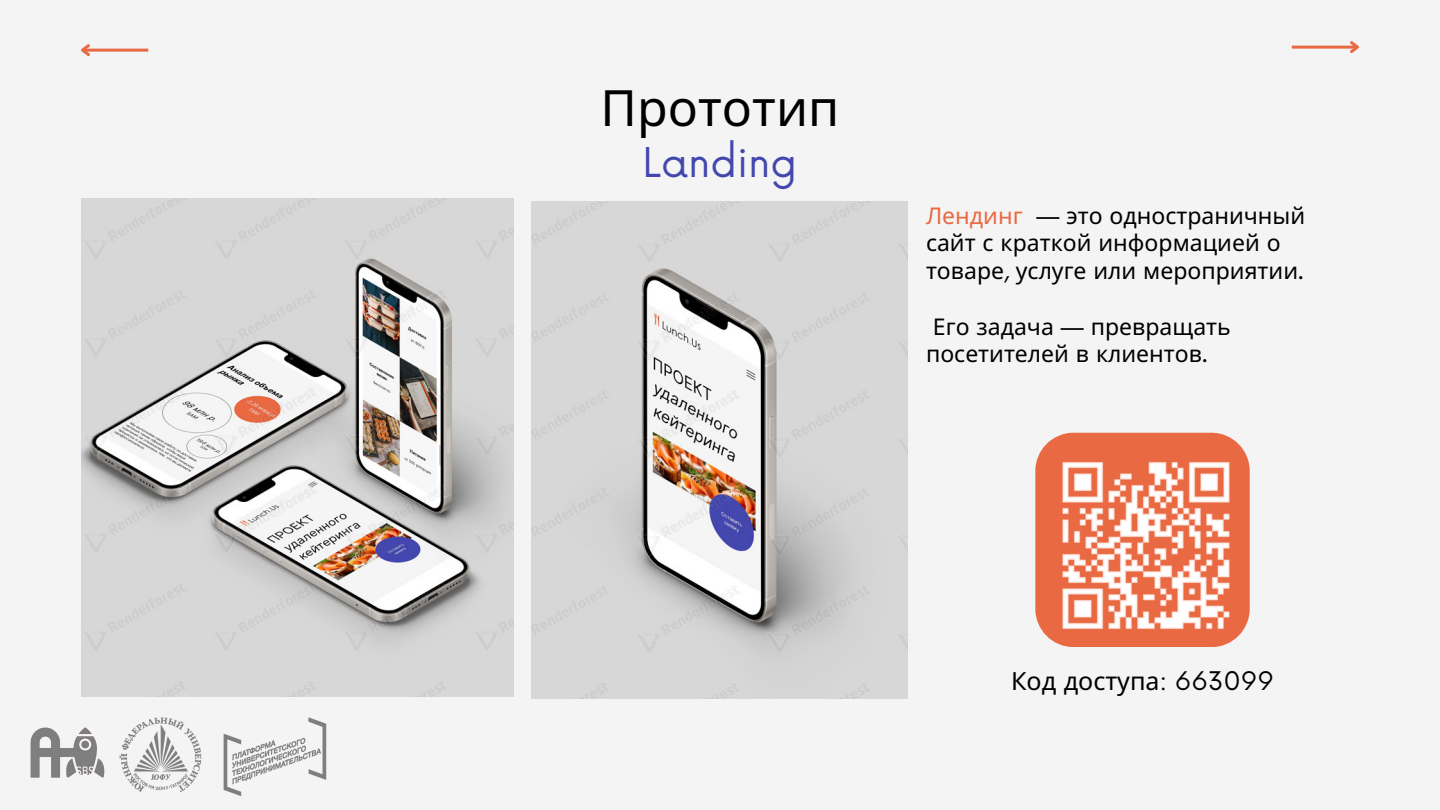
<style>
.page{position:relative;width:1440px;height:810px;background:#f4f4f4}
.page>*{position:absolute;margin:0;border:0;box-sizing:border-box;transform-origin:0 0}
.t1{font:50px "Noto Sans";color:#000}
.t2{font:40px "Now";color:#4447ae}
.t3{font:25px "Noto Sans";color:#000}
.t4{font:23px/27.8px "Noto Sans";color:#000}
.s1{color:#e96942}
.s2{font-family:"Now"}
</style>
<div class="page">
<hr style="left:1292px;top:46px;width:65px;height:3px;background:#e96942">
<svg style="left:1347px;top:41px;width:12px;height:12px"></svg>
<hr style="left:82px;top:49px;width:66px;height:3px;background:#e96942">
<svg style="left:81px;top:44px;width:12px;height:12px"></svg>
<img style="left:30px;top:727px;width:75px;height:51px">
<img style="left:111px;top:696px;width:103px;height:97px">
<img style="left:223px;top:717px;width:104px;height:79px">
<img style="left:1035px;top:432px;width:215px;height:215px">
<img style="left:81px;top:199px;width:433px;height:497px">
<img style="left:532px;top:201px;width:376px;height:497px">
<p class="t1" style="left:601px;top:73px;width:240px">Прототип</p>
<p class="t2" style="left:643px;top:140px;width:156px">Landing</p>
<p class="t4" style="left:926px;top:201px;width:381px"><span class="s1">Лендинг</span> <span class="s2">—</span> это одностраничный сайт с краткой информацией о товаре<span class="s2">,</span> услуге или мероприятии<span class="s2">.</span></p>
<p class="t4" style="left:926px;top:312px;width:306px;text-indent:7px">Его задача <span class="s2">—</span> превращать посетителей в клиентов<span class="s2">.</span></p>
<p class="t3" style="left:1011px;top:663px;width:264px">Код доступа<span class="s2">: 663099</span></p>
</div>
